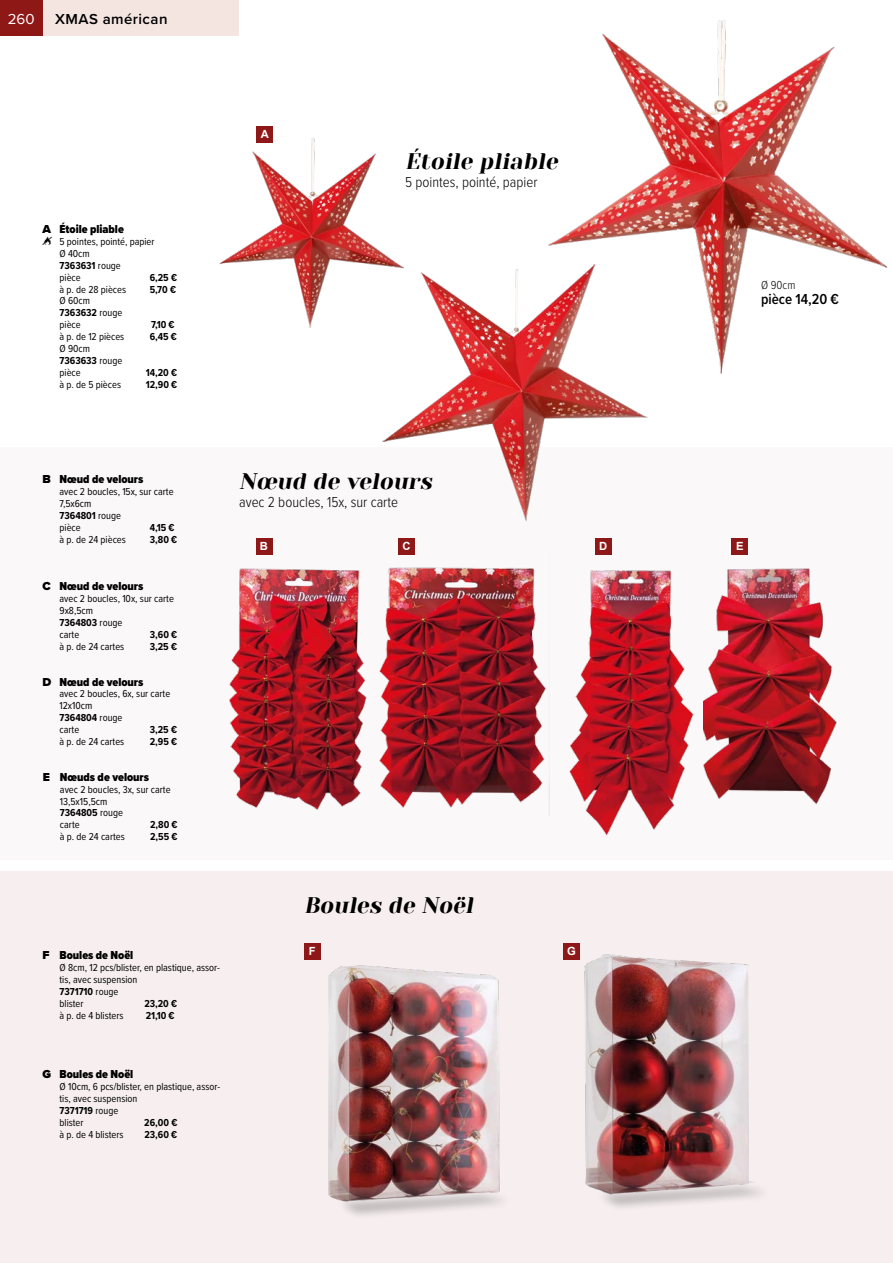
<style>
.page{position:relative;width:893px;height:1263px;background:#fff}
.page>*{position:absolute;margin:0;border:0;box-sizing:border-box;transform-origin:0 0}
.t1{font:italic 22.5px "Yeseva One";color:#000}
.t2{font:300 15px "Proxima Nova Cond";color:#000}
.t3{font:600 15px "Proxima Nova";letter-spacing:.03em;color:#000}
.t4{font:600 15px "Proxima Nova Cond";color:#000}
.t5{font:15px "Proxima Nova";color:#fff}
.t6{font:900 12px "Proxima Nova Cond";color:#000}
.t7{font:300 12px "Proxima Nova Cond";color:#000}
.t8{font:700 11.25px "Arial";color:#fff}
.t9{font:10.5px/11.9px "Proxima Nova Cond";color:#000}
.t10{font:700 10.5px "Proxima Nova Cond";color:#000}
.s1{font-family:"Proxima Nova"}
.s2{font-family:"abama Pi";font-size:12px}
.s3{font-weight:700}
</style>
<div class="page">
<div style="left:0;top:871px;width:893px;height:392px;background:#f7efef"></div>
<div style="left:0;top:447px;width:893px;height:412px;background:#faf8f8"></div>
<div style="left:596px;top:1180px;width:178px;height:32px;background:#000;opacity:.25"></div>
<svg style="left:753px;top:1180px;width:4px;height:13px"></svg>
<div style="left:336px;top:1188px;width:177px;height:32px;background:#000;opacity:.25"></div>
<img style="left:584px;top:954px;width:169px;height:243px">
<img style="left:593px;top:20px;width:295px;height:354px">
<img style="left:219px;top:131px;width:157px;height:197px">
<img style="left:363px;top:217px;width:292px;height:304px">
<img style="left:229px;top:568px;width:138px;height:242px">
<img style="left:379px;top:554px;width:171px;height:262px">
<img style="left:569px;top:570px;width:125px;height:265px">
<img style="left:704px;top:568px;width:133px;height:236px">
<div style="left:398px;top:538px;width:17px;height:16px;background:#8e1817"></div>
<img style="left:328px;top:965px;width:177px;height:241px">
<div style="left:43px;top:0;width:196px;height:36px;background:#f4e5e1"></div>
<div style="left:0;top:0;width:43px;height:36px;background:#8e1816"></div>
<div style="left:257px;top:126px;width:16px;height:16px;background:#8e1817"></div>
<div style="left:256px;top:538px;width:16px;height:16px;background:#8e1817"></div>
<div style="left:595px;top:538px;width:16px;height:16px;background:#8e1817"></div>
<div style="left:732px;top:538px;width:16px;height:16px;background:#8e1817"></div>
<div style="left:304px;top:943px;width:16px;height:16px;background:#8e1817"></div>
<div style="left:563px;top:943px;width:17px;height:16px;background:#8e1817"></div>
<h2 class="t5" style="left:8px;top:8px;width:28px">260</h2>
<h2 class="t3" style="left:55px;top:8px;width:114px">XMAS américan</h2>
<p class="t6" style="left:43px;top:220px;width:83px"><span class="s1">A</span> Étoile pliable</p>
<p class="t9" style="left:60px;top:235px;width:97px;text-indent:-17px"><span class="s2">F</span> 5 pointes, pointé, papier<br>Ø 40cm<br><span class="s3">7363631</span> rouge<br>pièce</p>
<p class="t10" style="left:150px;top:269px;width:29px">6,25 €</p>
<p class="t9" style="left:60px;top:283px;width:68px">à p. de 28 pièces</p>
<p class="t10" style="left:150px;top:281px;width:28px">5,70 €</p>
<p class="t9" style="left:60px;top:295px;width:64px">Ø 60cm<br><span class="s3">7363632</span> rouge pièce</p>
<p class="t10" style="left:151px;top:317px;width:25px">7,10 €</p>
<p class="t9" style="left:60px;top:330px;width:66px">à p. de 12 pièces</p>
<p class="t10" style="left:150px;top:329px;width:29px">6,45 €</p>
<p class="t9" style="left:60px;top:342px;width:64px">Ø 90cm<br><span class="s3">7363633</span> rouge pièce</p>
<p class="t10" style="left:146px;top:365px;width:33px">14,20 €</p>
<p class="t9" style="left:60px;top:378px;width:63px">à p. de 5 pièces</p>
<p class="t10" style="left:146px;top:377px;width:33px">12,90 €</p>
<p class="t8" style="left:261px;top:127px;width:10px">A</p>
<h1 class="t1" style="left:405px;top:148px;width:159px">Étoile pliable</h1>
<h2 class="t2" style="left:405px;top:171px;width:134px">5 pointes, pointé, papier</h2>
<p class="t7" style="left:761px;top:276px;width:36px">Ø 90cm</p>
<h2 class="t4" style="left:761px;top:288px;width:79px">pièce 14,20 €</h2>
<p class="t6" style="left:43px;top:470px;width:102px"><span class="s1">B</span> Nœud de velours</p>
<p class="t9" style="left:60px;top:485px;width:116px">avec 2 boucles, 15x, sur carte<br>7,5x6cm<br><span class="s3">7364801</span> rouge<br>pièce</p>
<p class="t10" style="left:150px;top:519px;width:26px">4,15 €</p>
<p class="t9" style="left:60px;top:533px;width:68px">à p. de 24 pièces</p>
<p class="t10" style="left:150px;top:531px;width:29px">3,80 €</p>
<p class="t6" style="left:43px;top:577px;width:102px"><span class="s1">C</span> Nœud de velours</p>
<p class="t9" style="left:60px;top:592px;width:116px">avec 2 boucles, 10x, sur carte<br>9x8,5cm<br><span class="s3">7364803</span> rouge<br>carte</p>
<p class="t10" style="left:150px;top:627px;width:29px">3,60 €</p>
<p class="t9" style="left:60px;top:640px;width:66px">à p. de 24 cartes</p>
<p class="t10" style="left:150px;top:638px;width:29px">3,25 €</p>
<p class="t6" style="left:43px;top:673px;width:102px"><span class="s1">D</span> Nœud de velours</p>
<p class="t9" style="left:60px;top:687px;width:112px">avec 2 boucles, 6x, sur carte<br>12x10cm<br><span class="s3">7364804</span> rouge<br>carte</p>
<p class="t10" style="left:150px;top:722px;width:29px">3,25 €</p>
<p class="t9" style="left:60px;top:735px;width:66px">à p. de 24 cartes</p>
<p class="t10" style="left:150px;top:734px;width:29px">2,95 €</p>
<p class="t6" style="left:43px;top:768px;width:108px"><span class="s1">E</span> Nœuds de velours</p>
<p class="t9" style="left:60px;top:783px;width:112px">avec 2 boucles, 3x, sur carte<br>13,5x15,5cm<br><span class="s3">7364805</span> rouge<br>carte</p>
<p class="t10" style="left:150px;top:817px;width:29px">2,80 €</p>
<p class="t9" style="left:60px;top:830px;width:66px">à p. de 24 cartes</p>
<p class="t10" style="left:150px;top:829px;width:29px">2,55 €</p>
<h1 class="t1" style="left:239px;top:468px;width:199px">Nœud de velours</h1>
<h2 class="t2" style="left:239px;top:491px;width:160px">avec 2 boucles, 15x, sur carte</h2>
<p class="t8" style="left:402px;top:539px;width:10px">C</p>
<p class="t8" style="left:260px;top:539px;width:10px">B</p>
<p class="t8" style="left:599px;top:539px;width:10px">D</p>
<p class="t8" style="left:736px;top:539px;width:9px">E</p>
<p class="t6" style="left:43px;top:946px;width:92px"><span class="s1">F</span> Boules de Noël</p>
<p class="t9" style="left:60px;top:961px;width:162px">Ø 8cm, 12 pcs/blister, en plastique, assor&shy;tis, avec suspension<br><span class="s3">7371710</span> rouge<br>blister</p>
<p class="t10" style="left:144px;top:996px;width:34px">23,20 €</p>
<p class="t9" style="left:60px;top:1009px;width:66px">à p. de 4 blisters</p>
<p class="t10" style="left:146px;top:1008px;width:30px">21,10 €</p>
<p class="t6" style="left:43px;top:1065px;width:92px"><span class="s1">G</span> Boules de Noël</p>
<p class="t9" style="left:60px;top:1080px;width:162px">Ø 10cm, 6 pcs/blister, en plastique, assor&shy;tis, avec suspension<br><span class="s3">7371719</span> rouge<br>blister</p>
<p class="t10" style="left:144px;top:1115px;width:35px">26,00 €</p>
<p class="t9" style="left:60px;top:1128px;width:66px">à p. de 4 blisters</p>
<p class="t10" style="left:144px;top:1127px;width:34px">23,60 €</p>
<h1 class="t1" style="left:304px;top:892px;width:175px">Boules de Noël</h1>
<p class="t8" style="left:309px;top:943px;width:8px">F</p>
<p class="t8" style="left:567px;top:943px;width:10px">G</p>
</div>
